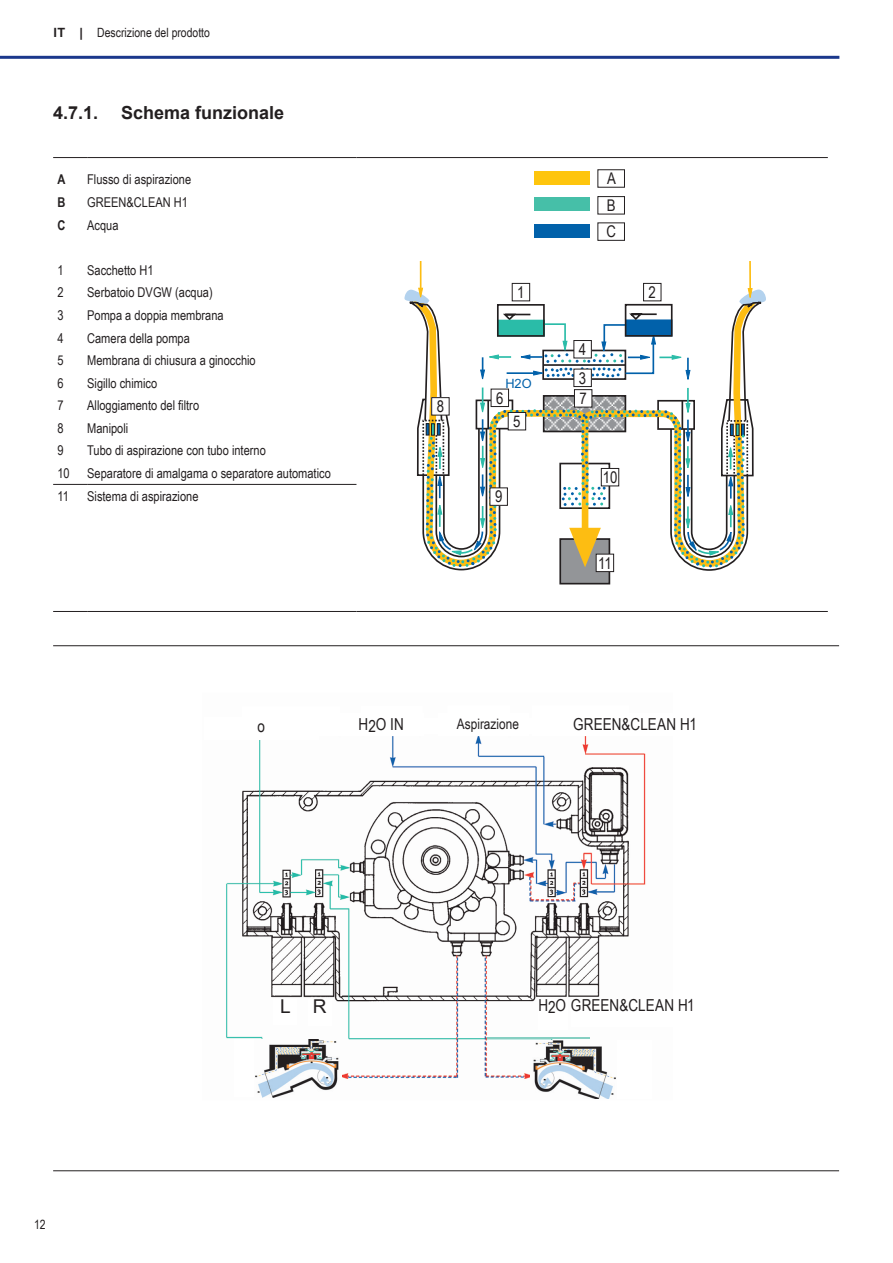
<style>
.page{position:relative;width:893px;height:1263px;background:#fff}
.page>*{position:absolute;margin:0;border:0;box-sizing:border-box;transform-origin:0 0}
.t1{font:19.05px "Arial";color:#231f20}
.t2{font:700 18px "Arial";color:#231f20}
.t3{font:16.5px "Arial Narrow";letter-spacing:.005em;color:#231f20}
.t4{font:16.05px/26.5px "Arial Narrow";color:#231f20}
.text_fett{font:14.4px "Arial Narrow";color:#231f20}
.text{font:13.5px "Arial Narrow";color:#231f20}
.text-2{font:700 13.5px "Arial Narrow";color:#231f20}
.t5{font:12.75px "Arial Narrow";color:#231f20}
.t6{font:12.75px "Arial";color:#0161aa}
.s1{font-family:"Arial";font-weight:700}
</style>
<div class="page">
<hr style="left:0;top:56px;width:839px;height:3px;background:#1b388c">
<hr style="left:53px;top:157px;width:34px;height:1px;background:#231f20">
<hr style="left:87px;top:157px;width:269px;height:1px;background:#231f20">
<hr style="left:356px;top:157px;width:472px;height:1px;background:#231f20">
<hr style="left:53px;top:484px;width:34px;height:1px;background:#231f20">
<hr style="left:87px;top:484px;width:269px;height:1px;background:#231f20">
<hr style="left:53px;top:611px;width:34px;height:1px;background:#231f20">
<hr style="left:87px;top:611px;width:269px;height:1px;background:#231f20">
<hr style="left:356px;top:611px;width:472px;height:1px;background:#231f20">
<svg style="left:404px;top:261px;width:362px;height:323px"></svg>
<svg style="left:534px;top:171px;width:56px;height:14px"></svg>
<svg style="left:534px;top:198px;width:56px;height:13px"></svg>
<svg style="left:534px;top:224px;width:56px;height:14px"></svg>
<div style="left:512px;top:283px;width:18px;height:18px;background:#fff"></div>
<div style="left:512px;top:283px;width:18px;height:18px;border:1px solid #231f20"></div>
<div style="left:644px;top:283px;width:17px;height:18px;background:#fff"></div>
<div style="left:643px;top:283px;width:18px;height:18px;border:1px solid #231f20"></div>
<div style="left:574px;top:340px;width:17px;height:18px;background:#fff"></div>
<div style="left:573px;top:340px;width:19px;height:18px;border:1px solid #231f20"></div>
<div style="left:574px;top:369px;width:17px;height:18px;background:#fff"></div>
<div style="left:573px;top:369px;width:19px;height:18px;border:1px solid #231f20"></div>
<div style="left:491px;top:389px;width:18px;height:17px;background:#fff"></div>
<div style="left:491px;top:389px;width:18px;height:18px;border:1px solid #231f20"></div>
<div style="left:508px;top:412px;width:18px;height:18px;background:#fff"></div>
<div style="left:508px;top:412px;width:18px;height:18px;border:1px solid #231f20"></div>
<div style="left:432px;top:398px;width:17px;height:17px;background:#fff"></div>
<div style="left:431px;top:397px;width:19px;height:18px;border:1px solid #231f20"></div>
<div style="left:490px;top:488px;width:17px;height:17px;background:#fff"></div>
<div style="left:489px;top:487px;width:19px;height:19px;border:1px solid #231f20"></div>
<div style="left:601px;top:468px;width:18px;height:18px;background:#fff"></div>
<div style="left:601px;top:468px;width:18px;height:18px;border:1px solid #231f20"></div>
<div style="left:596px;top:554px;width:18px;height:18px;background:#fff"></div>
<div style="left:596px;top:554px;width:18px;height:18px;border:1px solid #231f20"></div>
<div style="left:574px;top:390px;width:18px;height:17px;background:#fff"></div>
<div style="left:574px;top:389px;width:18px;height:18px;border:1px solid #231f20"></div>
<div style="left:597px;top:169px;width:28px;height:19px;border:1px solid #231f20"></div>
<div style="left:597px;top:196px;width:28px;height:18px;border:1px solid #231f20"></div>
<div style="left:597px;top:222px;width:28px;height:19px;border:1px solid #231f20"></div>
<hr style="left:53px;top:645px;width:786px;height:1px;background:#231f20">
<hr style="left:53px;top:1170px;width:786px;height:1px;background:#231f20">
<svg style="left:226px;top:736px;width:420px;height:362px"></svg>
<div style="left:571px;top:999px;width:134px;height:28px;background:#fff"></div>
<div style="left:204px;top:717px;width:114px;height:23px;background:#fff"></div>
<div style="left:531px;top:1040px;width:120px;height:59px;background:#fff"></div>
<img style="left:533px;top:1040px;width:83px;height:59px">
<div style="left:234px;top:1039px;width:107px;height:58px;background:#fff"></div>
<img style="left:255px;top:1039px;width:84px;height:58px">
<hr style="left:487px;top:1037px;width:103px;height:2px;background:#86cfc2">
<div style="left:273px;top:999px;width:24px;height:26px;background:#fff"></div>
<div style="left:308px;top:999px;width:24px;height:26px;background:#fff"></div>
<div style="left:538px;top:999px;width:30px;height:30px;background:#fff"></div>
<p class="t5" style="left:53px;top:24px;width:158px"><span class="s1">IT |</span> Descrizione del prodotto</p>
<p class="t2" style="left:53px;top:100px;width:47px">4.7.1.</p>
<p class="t2" style="left:121px;top:100px;width:165px">Schema funzionale</p>
<p class="text-2" style="left:57px;top:169px;width:9px">A</p>
<p class="text" style="left:87px;top:170px;width:105px">Flusso di aspirazione</p>
<p class="text-2" style="left:57px;top:192px;width:9px">B</p>
<p class="text" style="left:87px;top:192px;width:102px">GREEN&amp;CLEAN H1</p>
<p class="text-2" style="left:57px;top:215px;width:9px">C</p>
<p class="text" style="left:87px;top:215px;width:33px">Acqua</p>
<p class="text" style="left:57px;top:260px;width:8px">1</p>
<p class="text" style="left:87px;top:260px;width:68px">Sacchetto H1</p>
<p class="text" style="left:57px;top:283px;width:8px">2</p>
<p class="text" style="left:87px;top:283px;width:127px">Serbatoio DVGW (acqua)</p>
<p class="text" style="left:57px;top:305px;width:8px">3</p>
<p class="text" style="left:87px;top:305px;width:138px">Pompa a doppia membrana</p>
<p class="text" style="left:57px;top:328px;width:8px">4</p>
<p class="text" style="left:87px;top:328px;width:104px">Camera della pompa</p>
<p class="text" style="left:57px;top:350px;width:8px">5</p>
<p class="text" style="left:87px;top:350px;width:170px">Membrana di chiusura a ginocchio</p>
<p class="text" style="left:57px;top:373px;width:8px">6</p>
<p class="text" style="left:87px;top:373px;width:72px">Sigillo chimico</p>
<p class="text" style="left:57px;top:396px;width:8px">7</p>
<p class="text" style="left:87px;top:396px;width:113px">Alloggiamento del filtro</p>
<p class="text" style="left:57px;top:418px;width:8px">8</p>
<p class="text" style="left:87px;top:418px;width:43px">Manipoli</p>
<p class="text" style="left:57px;top:441px;width:8px">9</p>
<p class="text" style="left:87px;top:441px;width:180px">Tubo di aspirazione con tubo interno</p>
<p class="text" style="left:57px;top:463px;width:14px">10</p>
<p class="text" style="left:87px;top:463px;width:245px">Separatore di amalgama o separatore automatico</p>
<p class="text" style="left:57px;top:486px;width:13px">11</p>
<p class="text" style="left:87px;top:486px;width:113px">Sistema di aspirazione</p>
<p class="t4" style="left:437px;top:393px;width:9px">8</p>
<p class="t4" style="left:606px;top:165px;width:11px;text-align:justify">A B C</p>
<p class="t4" style="left:517px;top:278px;width:9px">1</p>
<p class="t4" style="left:649px;top:278px;width:9px">2</p>
<p class="t6" style="left:505px;top:375px;width:28px">H2O</p>
<p class="t4" style="left:496px;top:384px;width:9px">6</p>
<p class="t4" style="left:513px;top:408px;width:9px">5</p>
<p class="t4" style="left:495px;top:483px;width:9px">9</p>
<p class="t4" style="left:579px;top:335px;width:9px;line-height:28.5px">4<br>3</p>
<p class="t4" style="left:579px;top:385px;width:9px">7</p>
<p class="t4" style="left:603px;top:463px;width:16px">10</p>
<p class="t4" style="left:598px;top:549px;width:15px">11</p>
<p class="t3" style="left:257px;top:714px;width:9px">o</p>
<p class="t3" style="left:359px;top:712px;width:47px">H2O IN</p>
<p class="t3" style="left:449px;top:712px;width:70px">Absaugung</p>
<p class="t3" style="left:573px;top:712px;width:125px">GREEN&amp;CLEAN H1</p>
<p class="text_fett" style="left:457px;top:713px;width:64px">Aspirazione</p>
<p class="t5" style="left:34px;top:1215px;width:13px">12</p>
<p class="t1" style="left:280px;top:993px;width:48px">L R</p>
<p class="t3" style="left:538px;top:993px;width:158px">H2O GREEN&amp;CLEAN H1</p>
</div>
